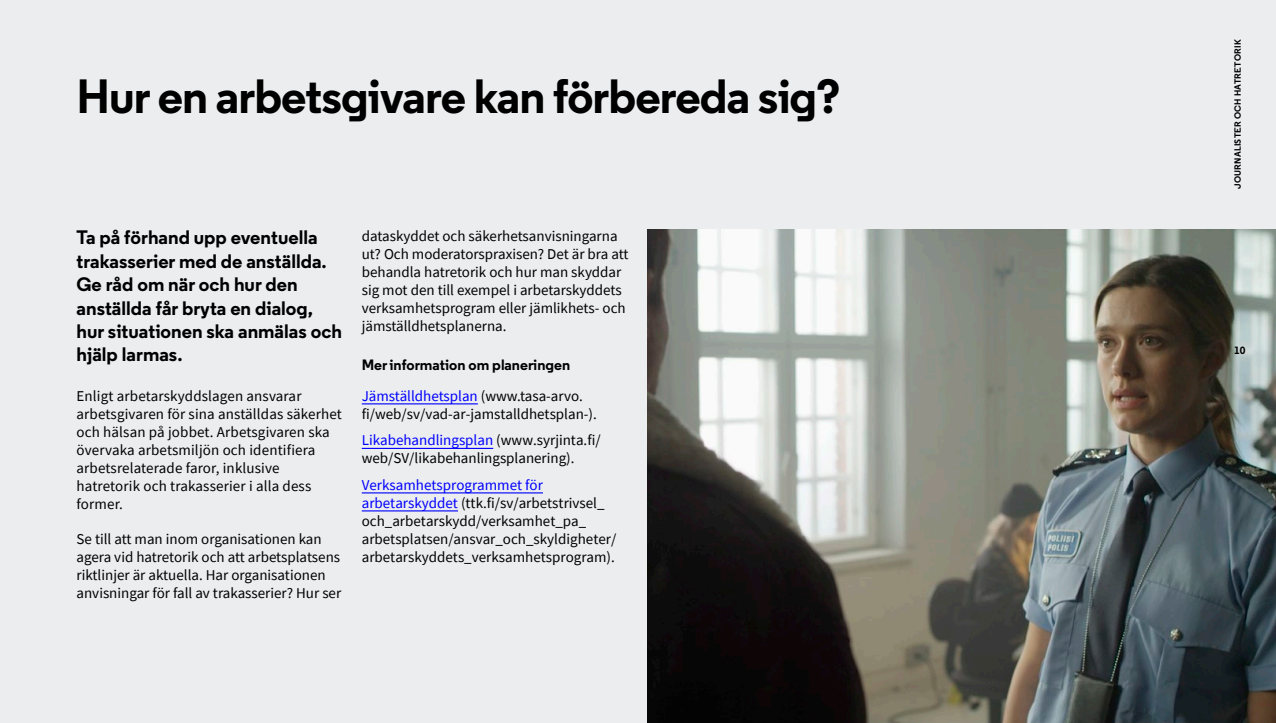
<style>
.page{position:relative;width:1276px;height:723px;background:#ebedef}
.page>*{position:absolute;margin:0;border:0;box-sizing:border-box;transform-origin:0 0}
.Otsikko_1{font:700 48px "Regular PRO";letter-spacing:-.02em;color:#000}
.ingressi{font:700 19.5px/23.4px "Regular PRO";color:#000}
.leipis_3{font:15px/18px "Source Sans Pro";color:#000}
.leipis_3-2{font:700 15px/30.8px "Regular PRO";color:#000}
.t1{font:700 10.5px "Regular PRO";color:#000}
.t2{font:700 9px "Regular PRO";letter-spacing:.025em;color:#000}
.s1{font-family:"Source Sans Pro";font-weight:400;color:#00f}
.s2{font-family:"Source Sans Pro";font-weight:400}
.s3{color:#00f}
</style>
<div class="page">
<img style="left:647px;top:230px;width:629px;height:493px">
<hr style="left:362px;top:403px;width:116px;height:1px;background:#00f">
<hr style="left:362px;top:448px;width:131px;height:1px;background:#00f">
<hr style="left:362px;top:492px;width:181px;height:1px;background:#00f">
<hr style="left:362px;top:510px;width:96px;height:1px;background:#00f">
<p class="Otsikko_1" style="left:77px;top:64px;width:765px">Hur en arbetsgivare kan förbereda sig?</p>
<p class="ingressi" style="left:77px;top:225px;width:267px">Ta på förhand upp eventuella trakasserier med de anställda.<br>Ge råd om när och hur den anställda får bryta en dialog, hur situationen ska anmälas och hjälp larmas.</p>
<p class="leipis_3" style="left:77px;top:386px;width:267px">Enligt arbetarskyddslagen ansvarar arbetsgivaren för sina anställdas säkerhet och hälsan på jobbet. Arbetsgivaren ska övervaka arbetsmiljön och identifiera arbetsrelaterade faror, inklusive hatretorik och trakasserier i alla dess former.</p>
<p class="leipis_3" style="left:77px;top:529px;width:266px">Se till att man inom organisationen kan agera vid hatretorik och att arbetsplatsens riktlinjer är aktuella. Har organisationen anvisningar för fall av trakasserier? Hur ser</p>
<p class="leipis_3" style="left:362px;top:227px;width:268px">dataskyddet och säkerhetsanvisningarna ut? Och moderatorspraxisen? Det är bra att behandla hatretorik och hur man skyddar sig mot den till exempel i arbetarskyddets verksamhetsprogram eller jämlikhets- och jämställdhetsplanerna.</p>
<p class="leipis_3-2" style="left:362px;top:349px;width:222px">Mer information om planeringen<br><span class="s1">Jämställdhetsplan</span> <span class="s2">(www.tasa-arvo.</span></p>
<p class="leipis_3" style="left:362px;top:401px;width:240px;line-height:26.5px">fi/web/sv/vad-ar-jamstalldhetsplan-).<br><span class="s3">Likabehandlingsplan</span> (www.syrjinta.fi/</p>
<p class="leipis_3" style="left:362px;top:445px;width:214px;line-height:26.5px">web/SV/likabehanlingsplanering).<br><span class="s3">Verksamhetsprogrammet för</span></p>
<p class="leipis_3" style="left:362px;top:494px;width:256px"><span class="s3">arbetarskyddet</span> (ttk.fi/sv/arbetstrivsel_ och_arbetarskydd/verksamhet_pa_ arbetsplatsen/ansvar_och_skyldigheter/ arbetarskyddets_verksamhetsprogram).</p>
<p class="t2" style="left:1232px;top:189px;width:151px;rotate:-90deg">JOURNALISTER OCH HATRETORIK</p>
<p class="t1" style="left:1234px;top:344px;width:13px">10</p>
</div>
